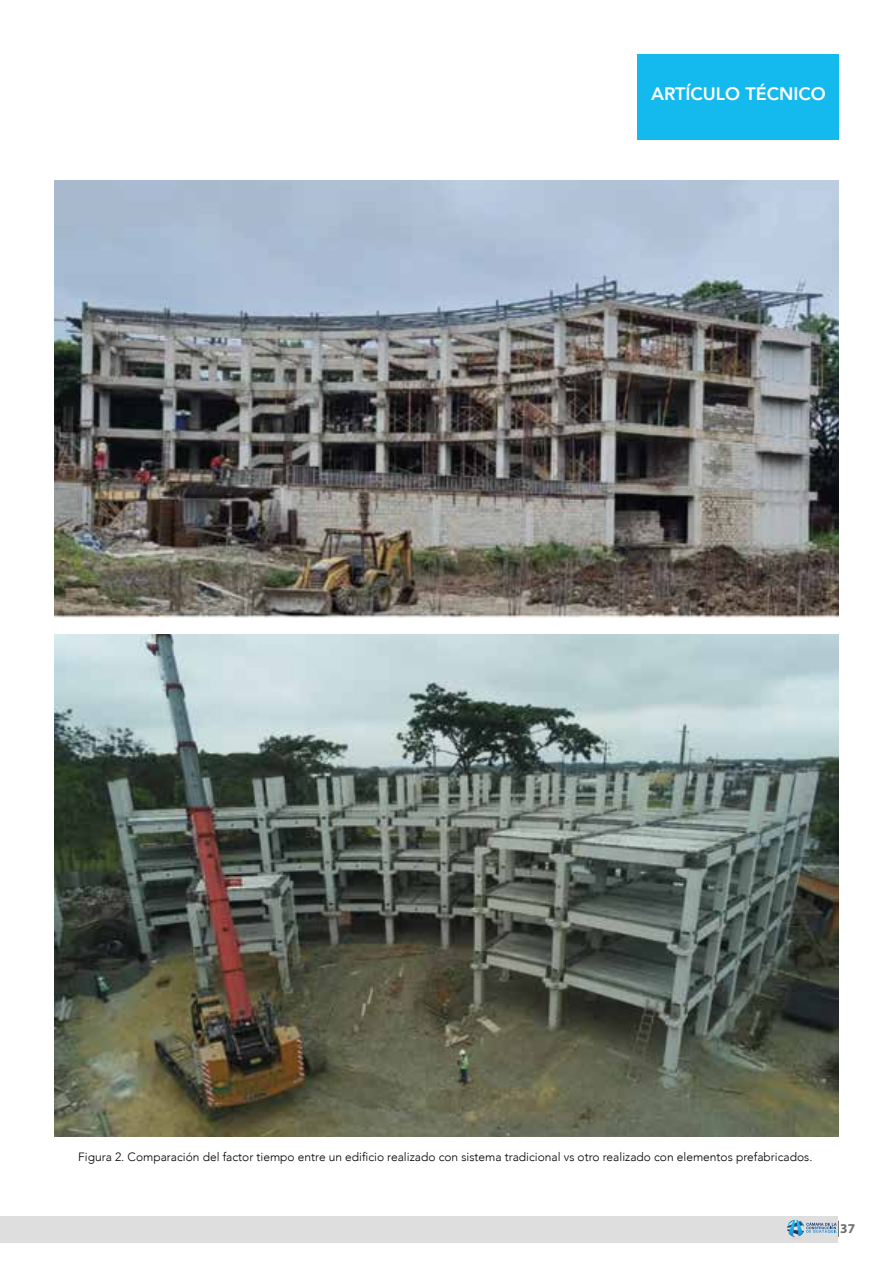
<style>
.page{position:relative;width:893px;height:1263px;background:#fff}
.page>*{position:absolute;margin:0;border:0;box-sizing:border-box;transform-origin:0 0}
.t1{font:800 18px "Avenir";color:#fff}
.t2{font:700 13.5px "Myriad Pro";color:#706f6f}
.t3{font:300 12px "Avenir";color:#000}
</style>
<div class="page">
<div style="left:638px;top:54px;width:201px;height:85px;background:#14baed"></div>
<img style="left:54px;top:181px;width:785px;height:437px">
<img style="left:54px;top:635px;width:785px;height:502px">
<div style="left:0;top:1217px;width:838px;height:26px;background:#dedede"></div>
<svg style="left:787px;top:1220px;width:52px;height:19px"></svg>
<h1 class="t1" style="left:651px;top:80px;width:176px">ARTÍCULO TÉCNICO</h1>
<p class="t3" style="left:78px;top:1150px;width:736px">Figura 2. Comparación del factor tiempo entre un edificio realizado con sistema tradicional vs otro realizado con elementos prefabricados.</p>
<p class="t2" style="left:840px;top:1220px;width:16px">37</p>
</div>
